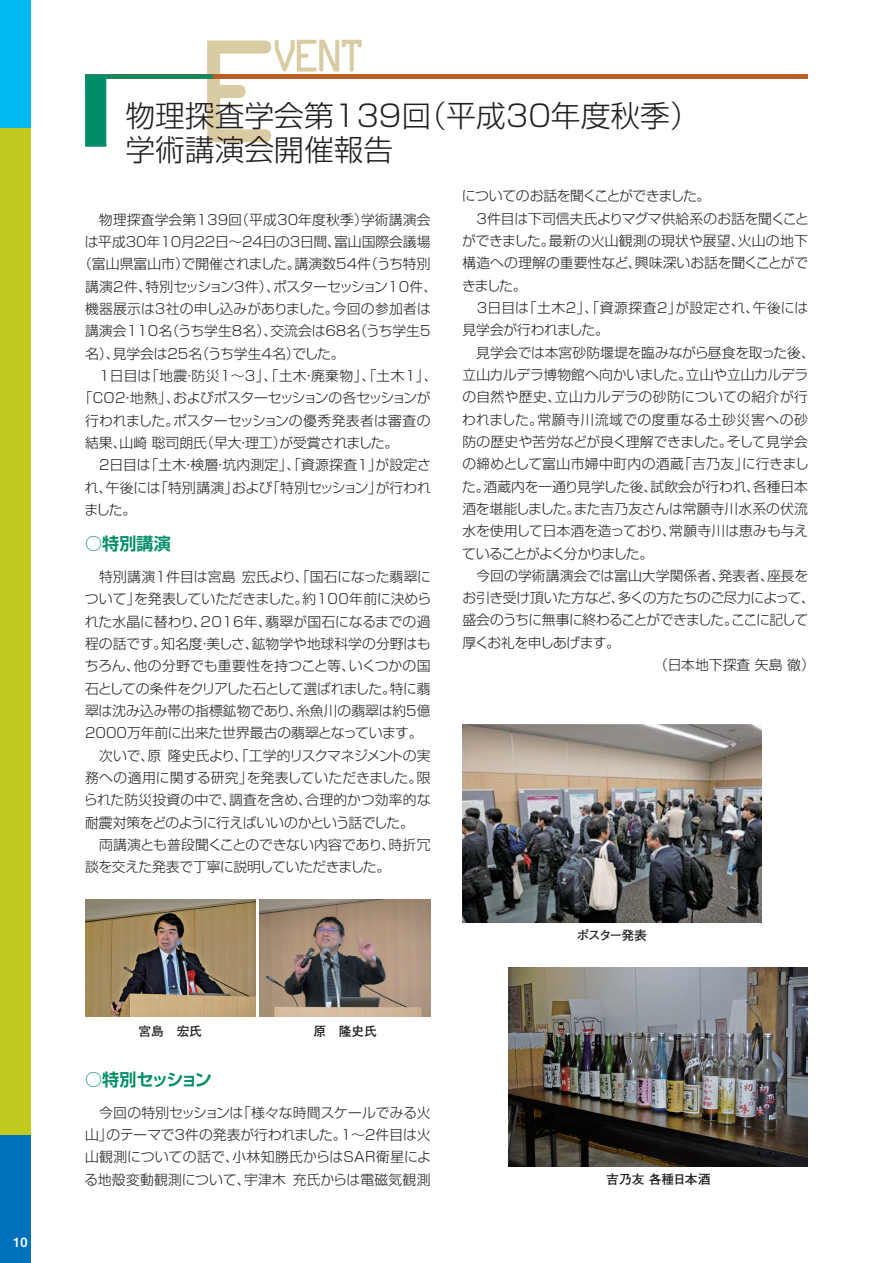
<style>
.page{position:relative;width:893px;height:1263px;background:#fff}
.page>*{position:absolute;margin:0;border:0;box-sizing:border-box;transform-origin:0 0}
.t1{font:300 29.7px/34px "Shin Go Pro";color:#231f20}
.t2{font:700 16.95px "Shin Go Pro De";letter-spacing:-.12em;color:#008d68}
.t3{font:700 16.95px "Shin Go Pro De";color:#008d68}
.t4{font:300 13.8px/22.4px "Shin Go Pro";color:#231f20}
.t5{font:300 13.8px "Shin Go Pro";letter-spacing:.02em;color:#231f20}
.t6{font:300 13.8px "Shin Go Pro";letter-spacing:.03em;color:#231f20}
.t7{font:300 13.8px "Shin Go Pro";letter-spacing:-.025em;color:#231f20}
.t8{font:300 13.8px "Shin Go Pro";letter-spacing:-.03em;color:#231f20}
.t9{font:300 13.8px "Shin Go Pro";letter-spacing:.025em;color:#231f20}
.t10{font:300 13.8px "Shin Go Pro";letter-spacing:-.055em;color:#231f20}
.t11{font:300 13.8px "Shin Go Pro";letter-spacing:.04em;color:#231f20}
.t12{font:300 13.8px "Shin Go Pro";letter-spacing:-.045em;color:#231f20}
.t13{font:300 13.8px "Shin Go Pro";letter-spacing:-.1em;color:#231f20}
.t14{font:300 13.8px "Shin Go Pro";letter-spacing:-.05em;color:#231f20}
.t15{font:300 13.8px "Shin Go Pro";letter-spacing:-.02em;color:#231f20}
.t16{font:700 12.75px "Futo Go B101 Pro";color:#231f20}
.t17{font:12.75px "Midashi Go Pro MB31";color:#fff}
</style>
<div class="page">
<div style="left:0;top:0;width:30px;height:1263px;background:#c1cb1f"></div>
<div style="left:0;top:0;width:30px;height:128px;background:#00baf1"></div>
<div style="left:0;top:1135px;width:30px;height:128px;background:#0072bc"></div>
<div style="left:85px;top:74px;width:723px;height:5px;background:#b95f26"></div>
<svg style="left:85px;top:40px;width:277px;height:107px"></svg>
<img style="left:462px;top:724px;width:299px;height:199px">
<img style="left:509px;top:968px;width:299px;height:198px">
<img style="left:85px;top:899px;width:171px;height:117px">
<img style="left:260px;top:899px;width:171px;height:117px">
<p class="t17" style="left:13px;top:1231px;width:16px">10</p>
<h1 class="t1" style="left:125px;top:95px;width:576px">物理探査学会第139回（平成30年度秋季）学術講演会開催報告</h1>
<p class="t4" style="left:85px;top:207px;width:347px">　物理探査学会第139回（平成30年度秋季）学術講演会</p>
<p class="t4" style="left:85px;top:229px;width:347px">は平成30年10月22日～24日の3日間、富山国際会議場</p>
<p class="t4" style="left:78px;top:251px;width:354px">（富山県富山市）で開催されました。講演数54件（うち特別</p>
<p class="t4" style="left:85px;top:274px;width:354px">講演2件、特別セッション3件）、ポスターセッション10件、</p>
<p class="t5" style="left:85px;top:297px;width:347px">機器展示は3社の申し込みがありました。今回の参加者は</p>
<p class="t4" style="left:85px;top:318px;width:347px">講演会110名（うち学生8名）、交流会は68名（うち学生5</p>
<p class="t4" style="left:85px;top:341px;width:261px">名）、見学会は25名（うち学生4名）でした。</p>
<p class="t6" style="left:85px;top:364px;width:354px">　1日目は「地震・防災1～3」、「土木・廃棄物」、「土木1」、</p>
<p class="t8" style="left:79px;top:387px;width:354px">「CO2・地熱」、およびポスターセッションの各セッションが</p>
<p class="t4" style="left:85px;top:408px;width:347px">行われました。ポスターセッションの優秀発表者は審査の</p>
<p class="t4" style="left:85px;top:430px;width:315px">結果、山崎 聡司朗氏（早大・理工）が受賞されました。</p>
<p class="t5" style="left:85px;top:454px;width:347px">　2日目は「土木・検層・坑内測定」、「資源探査1」が設定さ</p>
<p class="t4" style="left:85px;top:474px;width:347px">れ、午後には「特別講演」および「特別セッション」が行われ</p>
<p class="t4" style="left:85px;top:497px;width:53px">ました。</p>
<p class="t3" style="left:85px;top:529px;width:87px">○特別講演</p>
<p class="t4" style="left:84px;top:564px;width:349px">　特別講演1件目は宮島 宏氏より、「国石になった翡翠について」を発表していただきました。約100年前に決められた水晶に替わり、2016年、翡翠が国石になるまでの過程の話です。知名度・美しさ、鉱物学や地球科学の分野はもちろん、他の分野でも重要性を持つこと等、いくつかの国石としての条件をクリアした石として選ばれました。特に翡翠は沈み込み帯の指標鉱物であり、糸魚川の翡翠は約5億<br>2000万年前に出来た世界最古の翡翠となっています。　次いで、原 隆史氏より、「工学的リスクマネジメントの実務への適用に関する研究」を発表していただきました。限られた防災投資の中で、調査を含め、合理的かつ効率的な耐震対策をどのように行えばいいのかという話でした。<br>　両講演とも普段聞くことのできない内容であり、時折冗談を交えた発表で丁寧に説明していただきました。</p>
<p class="t12" style="left:462px;top:185px;width:250px">についてのお話を聞くことができました。</p>
<p class="t4" style="left:462px;top:206px;width:348px">　3件目は下司信夫氏よりマグマ供給系のお話を聞くこと</p>
<p class="t4" style="left:462px;top:228px;width:347px">ができました。最新の火山観測の現状や展望、火山の地下</p>
<p class="t4" style="left:462px;top:250px;width:347px">構造への理解の重要性など、興味深いお話を聞くことがで</p>
<p class="t4" style="left:462px;top:273px;width:66px">きました。</p>
<p class="t9" style="left:462px;top:296px;width:347px">　3日目は「土木2」、「資源探査2」が設定され、午後には</p>
<p class="t15" style="left:462px;top:319px;width:148px">見学会が行われました。</p>
<p class="t4" style="left:462px;top:339px;width:354px">　見学会では本宮砂防堰堤を臨みながら昼食を取った後、</p>
<p class="t7" style="left:462px;top:363px;width:347px">立山カルデラ博物館へ向かいました。立山や立山カルデラ</p>
<p class="t5" style="left:462px;top:386px;width:347px">の自然や歴史、立山カルデラの砂防についての紹介が行</p>
<p class="t11" style="left:462px;top:408px;width:347px">われました。常願寺川流域での度重なる土砂災害への砂</p>
<p class="t4" style="left:462px;top:429px;width:347px">防の歴史や苦労などが良く理解できました。そして見学会</p>
<p class="t6" style="left:462px;top:453px;width:348px">の締めとして富山市婦中町内の酒蔵「吉乃友」に行きまし</p>
<p class="t4" style="left:462px;top:473px;width:347px">た。酒蔵内を一通り見学した後、試飲会が行われ、各種日本</p>
<p class="t4" style="left:462px;top:496px;width:347px">酒を堪能しました。また吉乃友さんは常願寺川水系の伏流</p>
<p class="t4" style="left:462px;top:518px;width:347px">水を使用して日本酒を造っており、常願寺川は恵みも与え</p>
<p class="t13" style="left:462px;top:542px;width:193px">ていることがよく分かりました。</p>
<p class="t4" style="left:462px;top:563px;width:347px">　今回の学術講演会では富山大学関係者、発表者、座長を</p>
<p class="t7" style="left:462px;top:586px;width:354px">お引き受け頂いた方など、多くの方たちのご尽力によって、</p>
<p class="t10" style="left:462px;top:609px;width:347px">盛会のうちに無事に終わることができました。ここに記して</p>
<p class="t14" style="left:462px;top:631px;width:159px">厚くお礼を申しあげます。</p>
<p class="t4" style="left:654px;top:652px;width:162px">（日本地下探査 矢島 徹）</p>
<p class="t16" style="left:576px;top:925px;width:72px">ポスター発表</p>
<p class="t16" style="left:138px;top:1021px;width:65px">宮島　宏氏</p>
<p class="t16" style="left:313px;top:1021px;width:65px">原　隆史氏</p>
<p class="t2" style="left:85px;top:1065px;width:128px">○特別セッション</p>
<p class="t4" style="left:85px;top:1100px;width:348px;text-align:justify">　今回の特別セッションは「様々な時間スケールでみる火山」のテーマで3件の発表が行われました。1～2件目は火山観測についての話で、小林知勝氏からはSAR衛星による地殻変動観測について、宇津木 充氏からは電磁気観測</p>
<p class="t16" style="left:606px;top:1169px;width:106px">吉乃友 各種日本酒</p>
</div>
